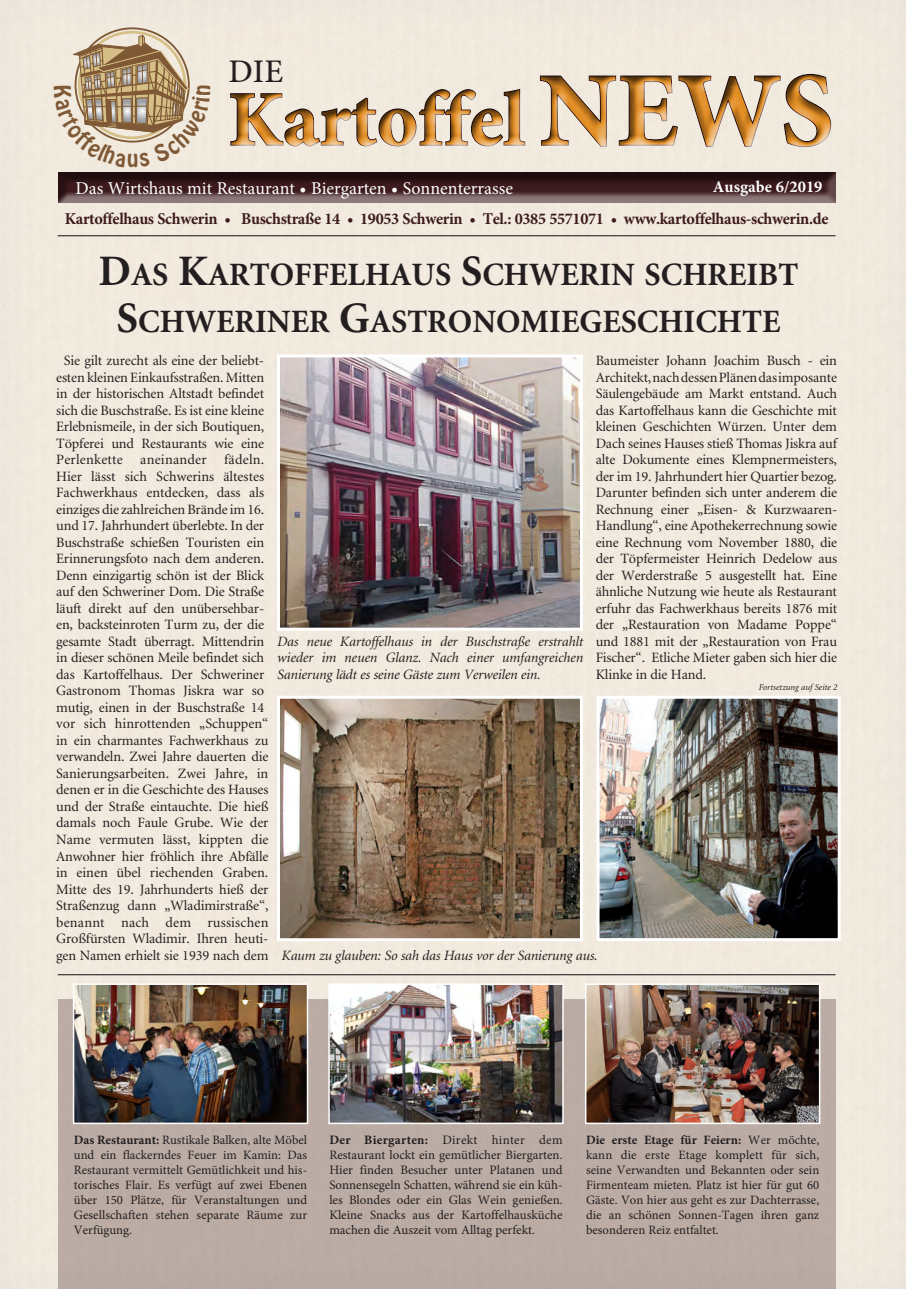
<style>
.page{position:relative;width:906px;height:1289px;background:#fff}
.page>*{position:absolute;margin:0;border:0;box-sizing:border-box;transform-origin:0 0}
.t1{font:700 77.85px "Minion Pro";color:#e28e25}
.t2{font:500 33px "Minion Pro";color:#231f20}
.t3{font:700 32.7px/46.5px "Minion";color:#231f20;text-align:center}
.t4{font:18px "Minion Pro";color:#fff}
.t5{font:700 16.5px "Minion Pro";letter-spacing:-.02em;color:#3c1a1d}
.t6{font:700 16.5px "Minion Pro";color:#fff}
.t7{font:14.25px/16.5px "Minion";letter-spacing:-.01em;color:#231f20;text-align:center}
.t8{font:italic 14.25px/16.5px "Minion";letter-spacing:-.01em;color:#231f20;text-align:justify}
.t9{font:12.9px/15px "Minion Pro";color:#231f20;text-align:justify}
.t10{font:12.75px/15px "Minion Pro";color:#231f20;text-align:justify}
.t11{font:italic 9px "Minion";color:#231f20}
.s1{font-size:105px}
.s2{font-size:43.5px}
.s3{font-weight:700}
</style>
<div class="page">
<div style="left:0;top:0;width:906px;height:1288px;background:#f1eade"></div>
<div style="left:56px;top:171px;width:780px;height:33px;background:#231f20;opacity:.75"></div>
<div style="left:221px;top:70px;width:621px;height:88px;background:#f1eade"></div>
<div style="left:219px;top:63px;width:618px;height:90px;background:#231f20;opacity:.75"></div>
<hr style="left:58px;top:235px;width:777px;height:1px;background:#231f20">
<hr style="left:58px;top:974px;width:777px;height:1px;background:#231f20">
<div style="left:58px;top:999px;width:777px;height:289px;background:#bbaba4"></div>
<img style="left:76px;top:986px;width:229px;height:135px">
<div style="left:73px;top:983px;width:235px;height:141px;border:2px solid #fff"></div>
<img style="left:331px;top:986px;width:230px;height:135px">
<div style="left:328px;top:983px;width:236px;height:141px;border:2px solid #fff"></div>
<img style="left:588px;top:986px;width:229px;height:135px">
<div style="left:585px;top:983px;width:235px;height:141px;border:2px solid #fff"></div>
<img style="left:281px;top:358px;width:298px;height:268px">
<div style="left:277px;top:354px;width:306px;height:276px;border:3px solid #fff"></div>
<img style="left:600px;top:699px;width:236px;height:238px">
<div style="left:596px;top:695px;width:244px;height:246px;border:3px solid #fff"></div>
<img style="left:281px;top:699px;width:298px;height:238px">
<div style="left:277px;top:695px;width:306px;height:246px;border:3px solid #fff"></div>
<svg style="left:53px;top:33px;width:158px;height:150px;background:#c4b49f"></svg>
<h2 class="t2" style="left:228px;top:49px;width:56px">DIE</h2>
<h1 class="t1" style="left:228px;top:65px;width:607px">Kartoffel <span class="s1">NEWS</span></h1>
<p class="t4" style="left:76px;top:177px;width:439px">Das Wirtshaus mit Restaurant • Biergarten • Sonnenterrasse</p>
<p class="t6" style="left:713px;top:175px;width:111px">Ausgabe 6/2019</p>
<p class="t5" style="left:65px;top:207px;width:765px">Kartoffelhaus Schwerin • Buschstraße 14 • 19053 Schwerin • Tel.: 0385 5571071 • www.kartoffelhaus-schwerin.de</p>
<h3 class="t3" style="left:99px;top:252px;width:701px"><span class="s2">D</span>AS <span class="s2">K</span>ARTOFFELHAUS <span class="s2">S</span>CHWERIN SCHREIBT<br><span class="s2">S</span>CHWERINER <span class="s2">G</span>ASTRONOMIEGESCHICHTE</h3>
<p class="t7" style="left:56px;top:353px;width:214px">Sie gilt zurecht als eine der beliebt&shy;esten kleinen Einkaufsstraßen. Mitten in der historischen Altstadt befindet sich die Buschstraße. Es ist eine kleine Erlebnismeile, in der sich Boutiquen, Töpferei und Restaurants wie eine Perlenkette aneinander fädeln.<br>Hier lässt sich Schwerins ältestes Fachwerkhaus entdecken, dass als einziges die zahlreichen Brände im 16. und 17. Jahrhundert überlebte. In der Buschstraße schießen Touristen ein Erinnerungsfoto nach dem anderen.<br>Denn einzigartig schön ist der Blick auf den Schweriner Dom. Die Straße läuft direkt auf den unübersehbar&shy;en, backsteinroten Turm zu, der die gesamte Stadt überragt. Mittendrin in dieser schönen Meile befindet sich das Kartoffelhaus. Der Schweriner Gastronom Thomas Jiskra war so mutig, einen in der Buschstraße 14 vor sich hinrottenden „Schuppen“ in ein charmantes Fachwerkhaus zu verwandeln. Zwei Jahre dauerten die Sanierungsarbeiten. Zwei Jahre, in denen er in die Geschichte des Hauses und der Straße eintauchte. Die hieß damals noch Faule Grube. Wie der Name vermuten lässt, kippten die Anwohner hier fröhlich ihre Abfälle in einen übel riechenden Graben.<br>Mitte des 19. Jahrhunderts hieß der Straßenzug dann „Wladimirstraße“, benannt nach dem russischen Großfürsten Wladimir. Ihren heuti&shy;gen Namen erhielt sie 1939 nach dem</p>
<p class="t7" style="left:595px;top:353px;width:243px;text-align:justify">Baumeister Johann Joachim Busch - ein Architekt, nach dessen Plänen das imposante Säulengebäude am Markt entstand. Auch das Kartoffelhaus kann die Geschichte mit kleinen Geschichten Würzen. Unter dem Dach seines Hauses stieß Thomas Jiskra auf alte Dokumente eines Klempnermeisters, der im 19. Jahrhundert hier Quartier bezog.<br>Darunter befinden sich unter anderem die Rechnung einer „Eisen- &amp; Kurzwaaren-Handlung“, eine Apothekerrechnung sowie eine Rechnung vom November 1880, die der Töpfermeister Heinrich Dedelow aus der Werderstraße 5 ausgestellt hat. Eine ähnliche Nutzung wie heute als Restaurant erfuhr das Fachwerkhaus bereits 1876 mit der „Restauration von Madame Poppe“ und 1881 mit der „Restauration von Frau Fischer“. Etliche Mieter gaben sich hier die Klinke in die Hand.</p>
<p class="t8" style="left:277px;top:633px;width:307px">Das neue Kartoffelhaus in der Buschstraße erstrahlt wieder im neuen Glanz. Nach einer umfangreichen Sanierung lädt es seine Gäste zum Verweilen ein.</p>
<p class="t11" style="left:758px;top:683px;width:80px">Fortsetzung auf Seite 2</p>
<p class="t8" style="left:281px;top:947px;width:317px">Kaum zu glauben: So sah das Haus vor der Sanierung aus.</p>
<p class="t10" style="left:74px;top:1132px;width:235px"><span class="s3">Das Restaurant:</span> Rustikale Balken, alte Möbel und ein flackerndes Feuer im Kamin: Das Restaurant vermittelt Gemütlichkeit und his&shy;torisches Flair. Es verfügt auf zwei Ebenen über 150 Plätze, für Veranstaltungen und Gesellschaften stehen separate Räume zur Verfügung.</p>
<p class="t9" style="left:329px;top:1132px;width:235px"><span class="s3">Der Biergarten:</span> Direkt hinter dem Restaurant lockt ein gemütlicher Biergarten.<br>Hier finden Besucher unter Platanen und Sonnensegeln Schatten, während sie ein küh&shy;les Blondes oder ein Glas Wein genießen.<br>Kleine Snacks aus der Kartoffelhausküche machen die Auszeit vom Alltag perfekt.</p>
<p class="t10" style="left:586px;top:1132px;width:235px"><span class="s3">Die erste Etage für Feiern:</span> Wer möchte, kann die erste Etage komplett für sich, seine Verwandten und Bekannten oder sein Firmenteam mieten. Platz ist hier für gut 60<br>Gäste. Von hier aus geht es zur Dachterrasse, die an schönen Sonnen-Tagen ihren ganz besonderen Reiz entfaltet.</p>
</div>
